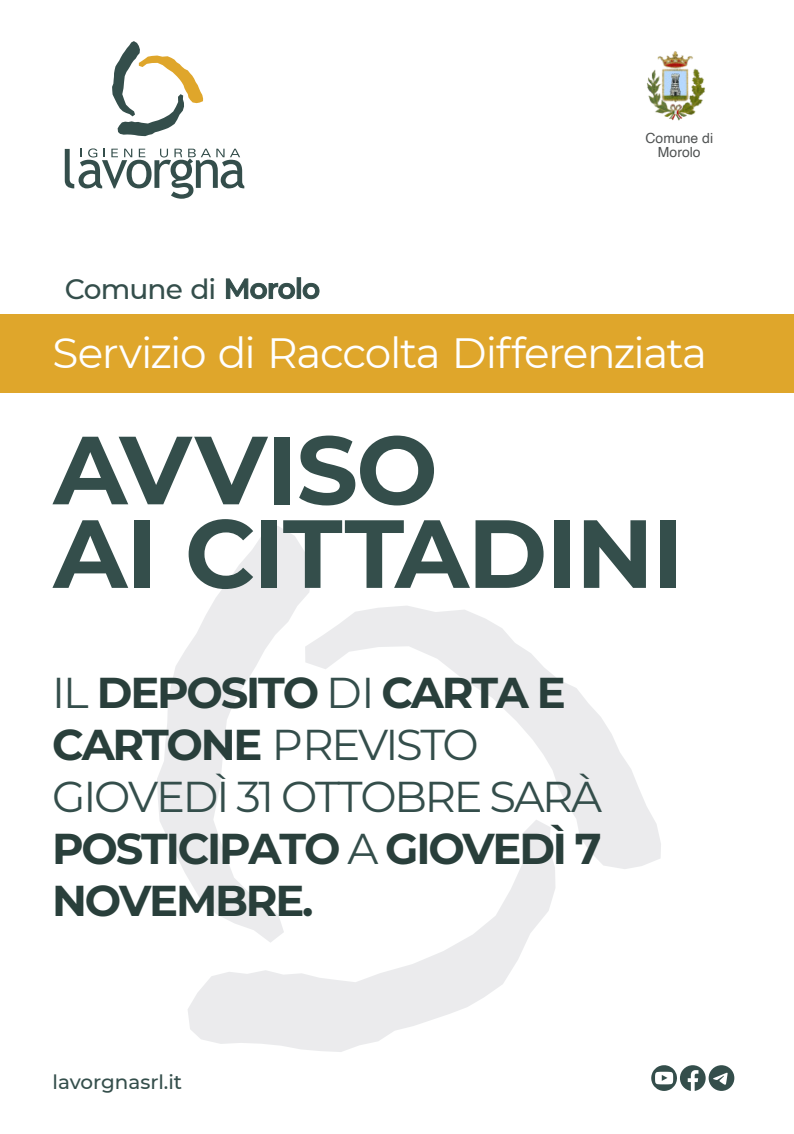
<style>
.page{position:relative;width:794px;height:1134px;background:#fff}
.page>*{position:absolute;margin:0;border:0;box-sizing:border-box;transform-origin:0 0}
.t1{font:700 96.6px/83.6px "Montserrat";letter-spacing:-.015em;color:#344e4b}
.t2{font:700 43.2px/51.8px "Montserrat";letter-spacing:-.05em;color:#293f3b}
.t3{font:42.24px "Montserrat";letter-spacing:-.035em;color:#fff}
.t4{font:500 28px "Montserrat";letter-spacing:-.04em;color:#344e4b}
.t5{font:500 19.92px "Montserrat";color:#344e4b}
.t6{font:13.96px/14.3px "Helvetica";color:#4f5252;text-align:center}
.s1{font-weight:600}
.s2{font-weight:400;color:#344e4b}
.s3{font-style:inherit}
</style>
<div class="page">
<svg style="left:651px;top:1065px;width:83px;height:26px"></svg>
<svg style="left:311px;top:606px;width:350px;height:263px"></svg>
<svg style="left:157px;top:526px;width:154px;height:350px"></svg>
<svg style="left:187px;top:819px;width:368px;height:233px"></svg>
<div style="left:0;top:314px;width:794px;height:79px;background:#dfa62b"></div>
<svg style="left:112px;top:41px;width:91px;height:95px"></svg>
<svg style="left:65px;top:148px;width:179px;height:51px"></svg>
<img style="left:647px;top:51px;width:58px;height:70px">
<p class="t6" style="left:645px;top:131px;width:69px">Comune di<br>Morolo</p>
<p class="t4" style="left:65px;top:269px;width:257px">Comune di <span class="s1">Morolo</span></p>
<p class="t3" style="left:52px;top:324px;width:656px">Servizio di Raccolta Differenziata</p>
<h1 class="t1" style="left:53px;top:423px;width:632px">AVVISO<br>AI CITTADINI</h1>
<p class="t2" style="left:52px;top:665px;width:551px"><span class="s2">IL</span> DEPOSITO <span class="s2">D</span><span class="s2">I</span> CARTA E<br>CARTONE <span class="s2">PREVIST</span><span class="s2">O<br>GIOVE</span><span class="s2">DÌ</span> <span class="s2">31 OTTOBRE</span> <span class="s2">SAR</span><span class="s2">À<br></span>POS<span class="s3">TICIPAT</span>O <span class="s2">A</span> GIOVE<span class="s3">DÌ</span> 7<br>NOVEMBRE.</p>
<p class="t5" style="left:52px;top:1068px;width:131px">lavorgnasrl.it</p>
</div>
